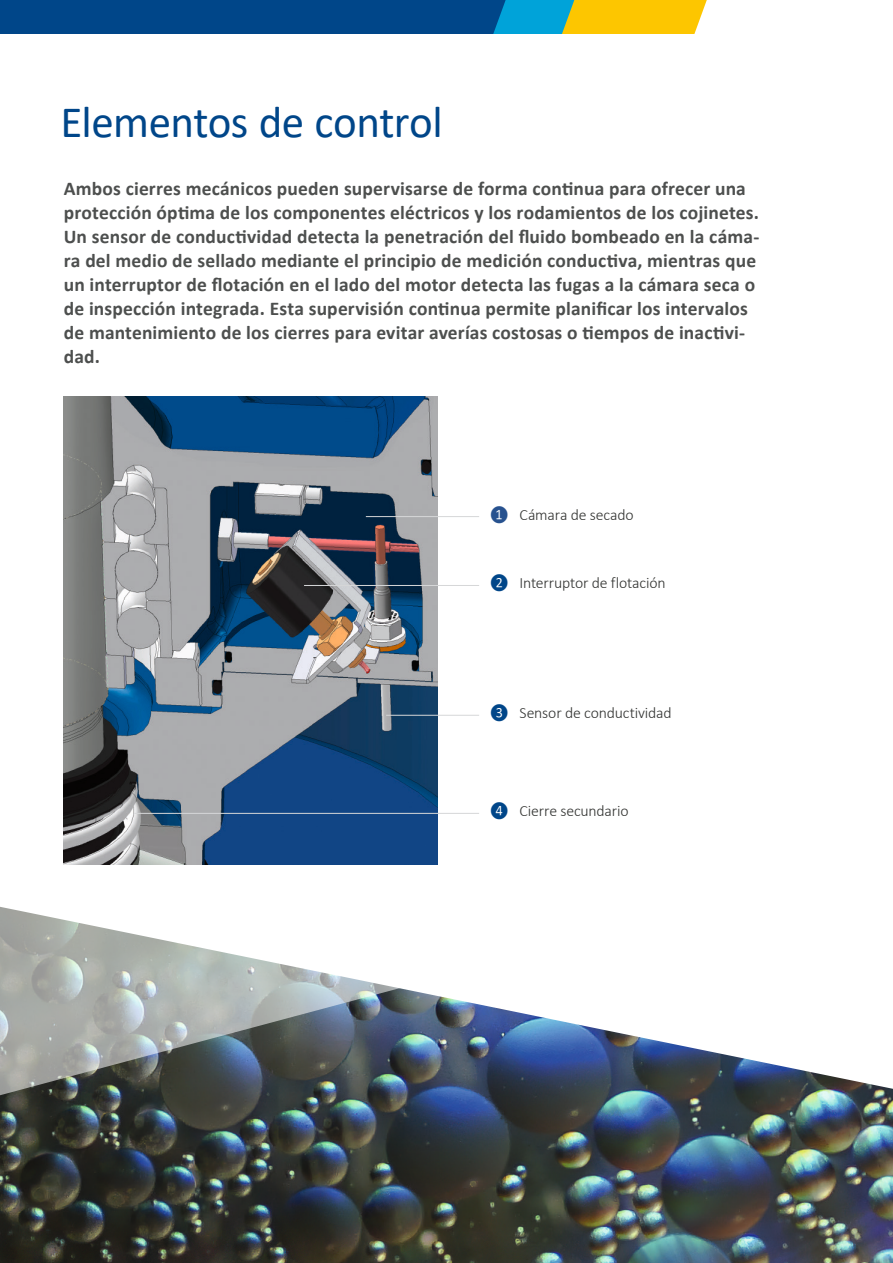
<style>
.page{position:relative;width:893px;height:1263px;background:#fff}
.page>*{position:absolute;margin:0;border:0;box-sizing:border-box;transform-origin:0 0}
.Hidrostal_Hauptitel_innen{font:45px "Calibri";letter-spacing:-.01em;color:#004689}
.Histrostal_Lead_EN{font:700 19.5px/24px "Calibri";letter-spacing:.01em;color:#4d4f4e}
.Hidrostal_Aufzählung_mit_Einzug{font:300 15.75px "Calibri";letter-spacing:-.01em;color:#313230}
.s1{font-weight:400;font-size:15px;color:#27528f}
.s2{font-weight:400;font-size:15px;color:#004689}
</style>
<div class="page">
<img style="left:0;top:996px;width:893px;height:267px">
<svg style="left:0;top:696px;width:437px;height:419px"></svg>
<img style="left:64px;top:396px;width:374px;height:468px">
<hr style="left:366px;top:516px;width:113px;height:1px;background:#d6d7d8">
<hr style="left:304px;top:585px;width:175px;height:1px;background:#d6d7d8">
<hr style="left:386px;top:715px;width:93px;height:1px;background:#d6d7d8">
<hr style="left:134px;top:813px;width:345px;height:1px;background:#d6d7d8">
<svg style="left:0;top:0;width:707px;height:34px;background:#316878"></svg>
<p class="Hidrostal_Hauptitel_innen" style="left:61px;top:91px;width:384px">Elementos de control</p>
<p class="Histrostal_Lead_EN" style="left:64px;top:176px;width:697px">Ambos cierres mecánicos pueden supervisarse de forma continua para ofrecer una protección óptima de los componentes eléctricos y los rodamientos de los cojinetes.<br>Un sensor de conductividad detecta la penetración del fluido bombeado en la cáma&shy;ra del medio de sellado mediante el principio de medición conductiva, mientras que un interruptor de flotación en el lado del motor detecta las fugas a la cámara seca o de inspección integrada. Esta supervisión continua permite planificar los intervalos de mantenimiento de los cierres para evitar averías costosas o tiempos de inactivi&shy;dad.</p>
<p class="Hidrostal_Aufzählung_mit_Einzug" style="left:490px;top:505px;width:145px"><span class="s1">❶</span> Cámara de secado</p>
<p class="Hidrostal_Aufzählung_mit_Einzug" style="left:490px;top:573px;width:177px"><span class="s2">❷</span> Interruptor de flotación</p>
<p class="Hidrostal_Aufzählung_mit_Einzug" style="left:490px;top:703px;width:183px"><span class="s2">❸</span> Sensor de conductividad</p>
<p class="Hidrostal_Aufzählung_mit_Einzug" style="left:490px;top:801px;width:140px"><span class="s2">❹</span> Cierre secundario</p>
</div>
